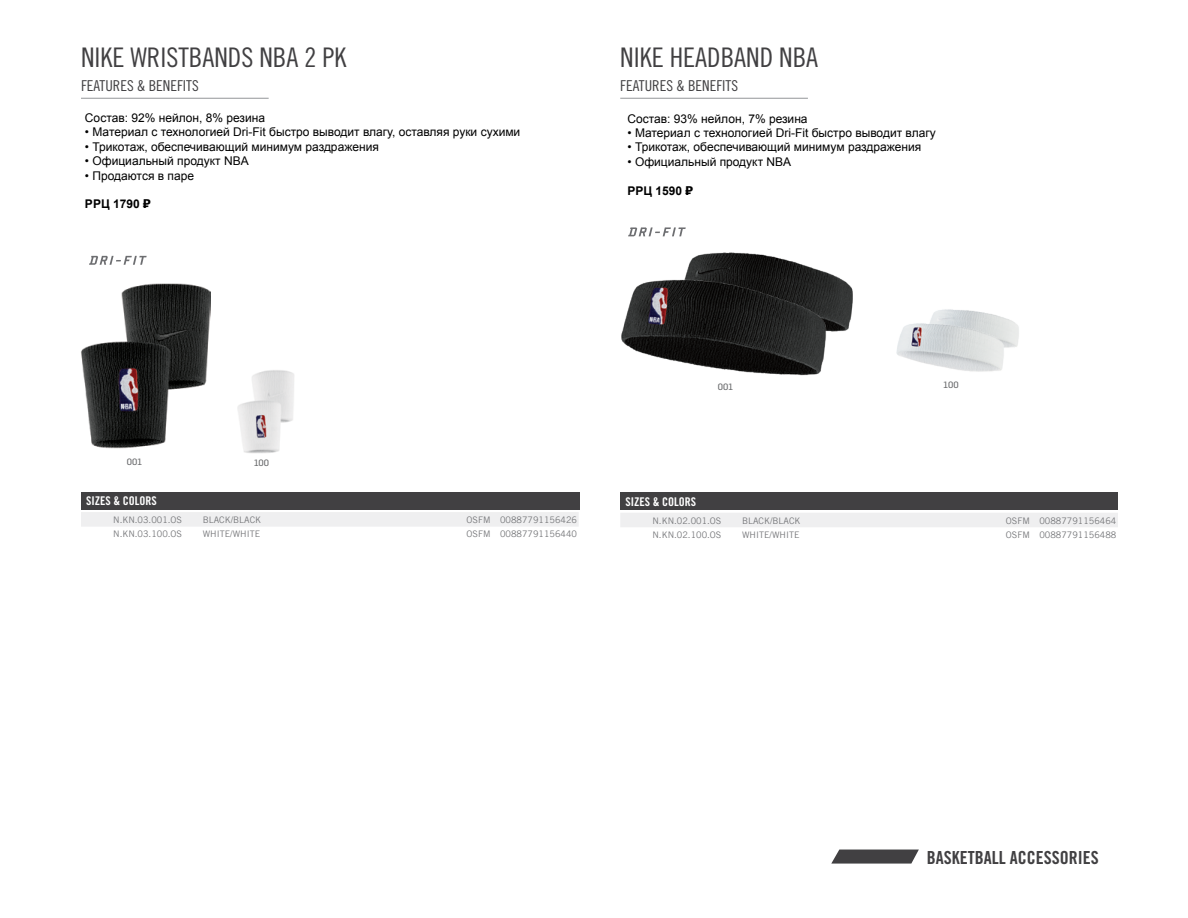
<style>
.page{position:relative;width:1188px;height:918px;background:#fff}
.page>*{position:absolute;margin:0;border:0;box-sizing:border-box;transform-origin:0 0}
.t1{font:27px "Trade Gothic LT Std Cn 18";color:#414042}
.t2{font:18px "Trade Gothic LT Std Bd Cn 20";color:#414042}
.t3{font:15px "Trade Gothic LT Std Cn 18";color:#414042}
.t4{font:12px "Arial";color:#000}
.t5{font:12px "Trade Gothic LT Std Bd Cn 20";color:#fff}
.t6{font:700 12px "Arial";color:#000}
.t7{font:9px "Trade Gothicfor Nike 365";color:#77787b}
.t8{font:9px "Flama Basic";color:#636466}
.s1{font-family:"Tahoma"}
</style>
<div class="page">
<svg style="left:831px;top:850px;width:88px;height:14px"></svg>
<img style="left:933px;top:309px;width:56px;height:5px">
<img style="left:896px;top:314px;width:123px;height:58px">
<img style="left:690px;top:252px;width:99px;height:9px">
<img style="left:621px;top:261px;width:231px;height:115px">
<hr style="left:620px;top:98px;width:188px;height:1px;background:#939598">
<svg style="left:628px;top:227px;width:58px;height:9px"></svg>
<img style="left:237px;top:370px;width:57px;height:83px">
<img style="left:81px;top:283px;width:130px;height:166px">
<hr style="left:81px;top:98px;width:188px;height:1px;background:#939598">
<svg style="left:89px;top:256px;width:58px;height:9px"></svg>
<div style="left:81px;top:512px;width:498px;height:15px;background:#efeff0"></div>
<div style="left:81px;top:492px;width:498px;height:18px;background:#414042"></div>
<div style="left:620px;top:513px;width:498px;height:14px;background:#efeff0"></div>
<div style="left:620px;top:492px;width:498px;height:18px;background:#414042"></div>
<h1 class="t1" style="left:81px;top:41px;width:267px">NIKE WRISTBANDS NBA 2 PK</h1>
<p class="t3" style="left:81px;top:76px;width:119px">FEATURES &amp; BENEFITS</p>
<p class="t4" style="left:85px;top:110px;width:182px">Состав: 92% нейлон, 8% резина</p>
<p class="t4" style="left:85px;top:124px;width:437px">• Материал с технологией Dri-Fit быстро выводит влагу, оставляя руки сухими</p>
<p class="t4" style="left:85px;top:139px;width:295px">• Трикотаж, обеспечивающий минимум раздражения</p>
<p class="t4" style="left:85px;top:153px;width:165px">• Официальный продукт NBA</p>
<p class="t4" style="left:85px;top:168px;width:111px">• Продаются в паре</p>
<p class="t6" style="left:85px;top:196px;width:67px">РРЦ 1790 <span class="s1">₽</span></p>
<h1 class="t1" style="left:620px;top:41px;width:199px">NIKE HEADBAND NBA</h1>
<p class="t3" style="left:620px;top:76px;width:119px">FEATURES &amp; BENEFITS</p>
<p class="t4" style="left:628px;top:110px;width:182px">Состав: 93% нейлон, 7% резина</p>
<p class="t4" style="left:628px;top:125px;width:310px">• Материал с технологией Dri-Fit быстро выводит влагу</p>
<p class="t4" style="left:628px;top:139px;width:295px">• Трикотаж, обеспечивающий минимум раздражения</p>
<p class="t4" style="left:628px;top:154px;width:165px">• Официальный продукт NBA</p>
<p class="t6" style="left:628px;top:182px;width:67px">РРЦ 1590 <span class="s1">₽</span></p>
<p class="t8" style="left:127px;top:456px;width:17px">001</p>
<p class="t8" style="left:254px;top:457px;width:17px">100</p>
<p class="t5" style="left:86px;top:493px;width:72px">SIZES &amp; COLORS</p>
<p class="t7" style="left:113px;top:514px;width:70px">N.KN.03.001.OS</p>
<p class="t7" style="left:203px;top:514px;width:60px">BLACK/BLACK</p>
<p class="t7" style="left:467px;top:514px;width:112px">OSFM 00887791156426</p>
<p class="t7" style="left:113px;top:528px;width:70px">N.KN.03.100.OS</p>
<p class="t7" style="left:203px;top:528px;width:59px">WHITE/WHITE</p>
<p class="t7" style="left:467px;top:528px;width:112px">OSFM 00887791156440</p>
<p class="t8" style="left:718px;top:381px;width:17px">001</p>
<p class="t8" style="left:944px;top:379px;width:17px">100</p>
<p class="t5" style="left:626px;top:494px;width:72px">SIZES &amp; COLORS</p>
<p class="t7" style="left:652px;top:515px;width:70px">N.KN.02.001.OS</p>
<p class="t7" style="left:742px;top:515px;width:60px">BLACK/BLACK</p>
<p class="t7" style="left:1006px;top:515px;width:112px">OSFM 00887791156464</p>
<p class="t7" style="left:652px;top:529px;width:70px">N.KN.02.100.OS</p>
<p class="t7" style="left:742px;top:529px;width:59px">WHITE/WHITE</p>
<p class="t7" style="left:1006px;top:529px;width:112px">OSFM 00887791156488</p>
<h2 class="t2" style="left:927px;top:846px;width:173px">BASKETBALL ACCESSORIES</h2>
</div>
